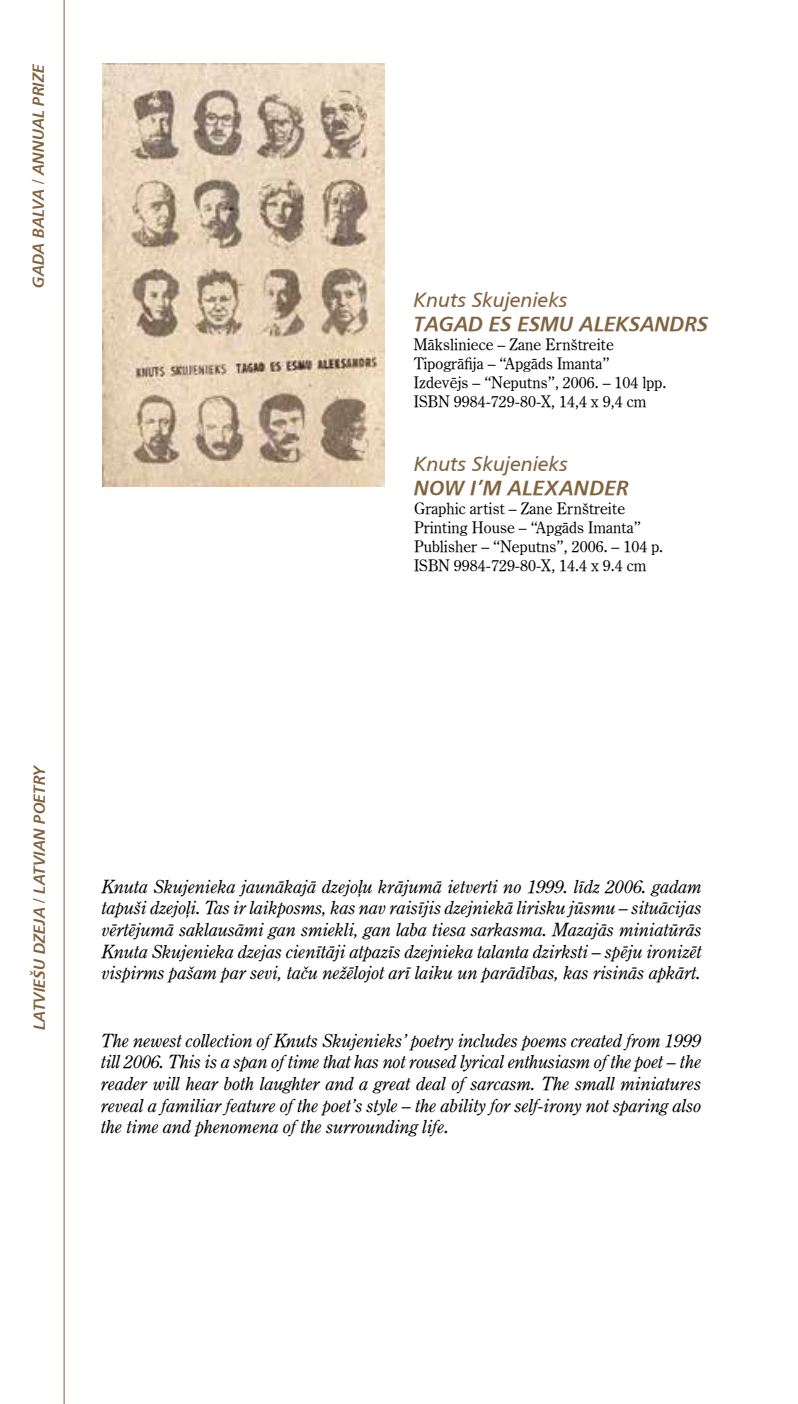
<style>
.page{position:relative;width:798px;height:1404px;background:#fff}
.page>*{position:absolute;margin:0;border:0;box-sizing:border-box;transform-origin:0 0}
.t1{font:20.25px "Humanist 777 TL Italic B";color:#81633f}
.t2{font:20.25px "Humanist 777 TL Bold Italic B";color:#81633f}
.t3{font:20.25px "Humanist 777 TL Bold Italic B";letter-spacing:.02em;color:#81633f}
.t4{font:italic 18px/21.6px "Century Oldstyle TL";color:#000;text-align:justify}
.t5{font:15.75px/18.9px "Century Oldstyle TL";color:#000}
.t6{font:15.75px "Humanist 777 TL Bold Italic B";color:#81633f}
</style>
<div class="page">
<hr style="left:64px;top:0;width:1px;height:1403px;background:#81633f">
<img style="left:102px;top:64px;width:282px;height:422px">
<p class="t6" style="left:28px;top:288px;width:226px;rotate:-90deg">GADA BALVA / ANNUAL PRIZE</p>
<p class="t1" style="left:414px;top:287px;width:155px">Knuts Skujenieks</p>
<p class="t2" style="left:414px;top:311px;width:296px">TAGAD ES ESMU ALEKSANDRS</p>
<p class="t5" style="left:414px;top:334px;width:254px">Māksliniece – Zane Ernštreite Tipogrāfija – “Apgāds Imanta” Izdevējs – “Neputns”, 2006. – 104 lpp.<br>ISBN 9984-729-80-X, 14,4 x 9,4 cm</p>
<p class="t1" style="left:414px;top:451px;width:155px">Knuts Skujenieks</p>
<p class="t3" style="left:414px;top:475px;width:216px">NOW I’M ALEXANDER</p>
<p class="t5" style="left:414px;top:498px;width:250px">Graphic artist – Zane Ernštreite Printing House – “Apgāds Imanta” Publisher – “Neputns”, 2006. – 104 p.<br>ISBN 9984-729-80-X, 14.4 x 9.4 cm</p>
<p class="t6" style="left:29px;top:1029px;width:267px;rotate:-90deg">LATVIEŠU DZEJA / LATVIAN POETRY</p>
<p class="t4" style="left:102px;top:875px;width:601px">Knuta Skujenieka jaunākajā dzejoļu krājumā ietverti no 1999. līdz 2006. gadam tapuši dzejoļi. Tas ir laikposms, kas nav raisījis dzejniekā lirisku jūsmu – situācijas vērtējumā saklausāmi gan smiekli, gan laba tiesa sarkasma. Mazajās miniatūrās Knuta Skujenieka dzejas cienītāji atpazīs dzejnieka talanta dzirksti – spēju ironizēt vispirms pašam par sevi, taču nežēlojot arī laiku un parādības, kas risinās apkārt.</p>
<p class="t4" style="left:102px;top:1029px;width:601px">The newest collection of Knuts Skujenieks’ poetry includes poems created from 1999 till 2006. This is a span of time that has not roused lyrical enthusiasm of the poet – the reader will hear both laughter and a great deal of sarcasm. The small miniatures reveal a familiar feature of the poet’s style – the ability for self-irony not sparing also the time and phenomena of the surrounding life.</p>
</div>
